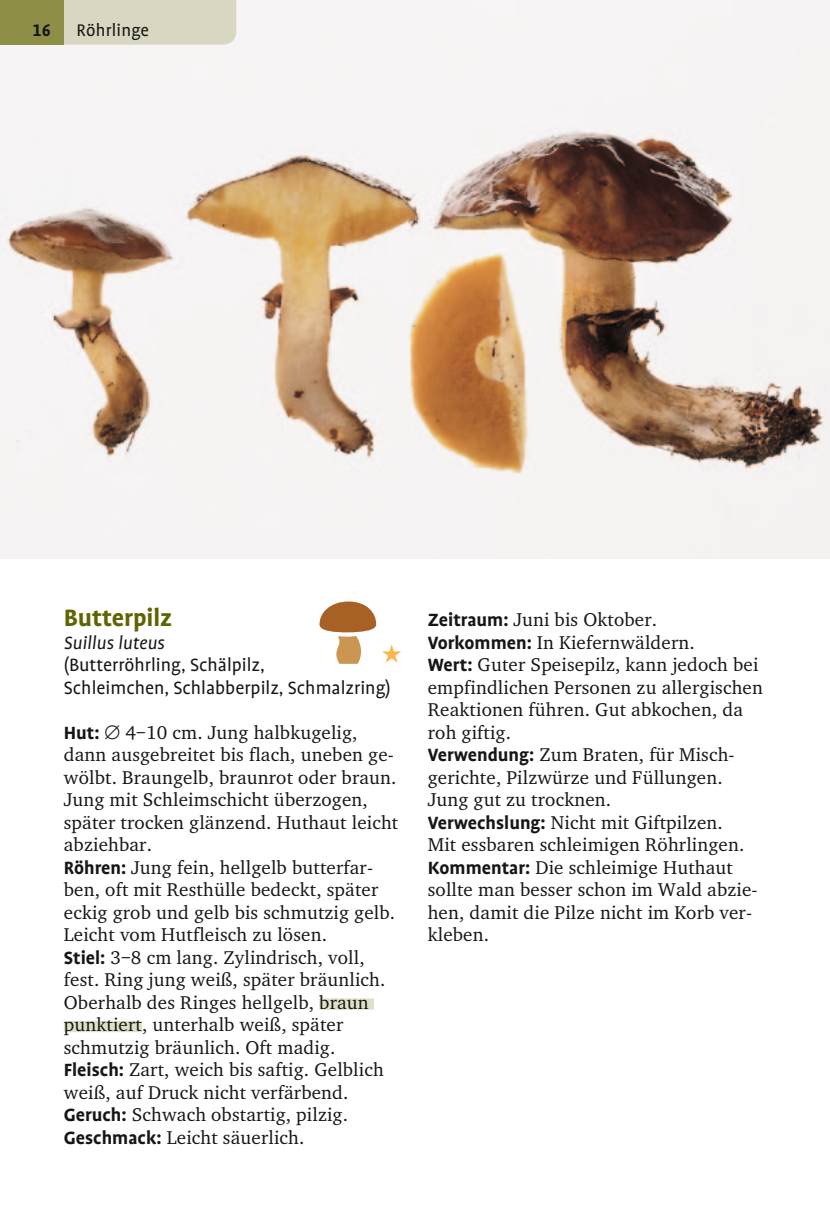
<style>
.page{position:relative;width:830px;height:1212px;background:#fff}
.page>*{position:absolute;margin:0;border:0;box-sizing:border-box;transform-origin:0 0}
.t1{font:700 27px "UV Profile Tab";color:#5f6400}
.t2{font:20.25px/22.5px "UV Profile Tab";color:#151616}
.t3{font:italic 20.25px "UV Profile Tab";color:#151616}
.t4{font:19.12px/22.5px "UV Charter";letter-spacing:.01em;color:#151616}
.t5{font:19.12px "UV Profile Tab";letter-spacing:.01em;color:#151616}
.t6{font:700 19.12px "UV Profile Tab";color:#151616}
.s1{font-family:"UV Profile Tab";font-weight:700;font-size:20.25px}
</style>
<div class="page">
<img style="left:0;top:0;width:829px;height:558px">
<div style="left:64px;top:0;width:172px;height:45px;background:#d9d7c2"></div>
<div style="left:0;top:0;width:64px;height:45px;background:#8e8f46"></div>
<div style="left:319px;top:998px;width:55px;height:12px;background:#e0e0c6"></div>
<div style="left:64px;top:1021px;width:78px;height:11px;background:#e0e0c6"></div>
<svg style="left:319px;top:601px;width:57px;height:63px"></svg>
<svg style="left:382px;top:644px;width:19px;height:19px"></svg>
<p class="t6" style="left:33px;top:20px;width:20px">16</p>
<p class="t5" style="left:77px;top:20px;width:74px">Röhrlinge</p>
<h1 class="t1" style="left:64px;top:603px;width:110px">Butterpilz</h1>
<p class="t3" style="left:64px;top:632px;width:103px">Suillus luteus</p>
<p class="t2" style="left:64px;top:654px;width:328px">(Butterröhrling, Schälpilz,<br>Schleimchen, Schlabberpilz, Schmalzring)</p>
<p class="t4" style="left:64px;top:720px;width:336px"><span class="s1">Hut:</span> ∅ 4–10 cm. Jung halbkugelig, dann ausgebreitet bis flach, uneben ge&shy;wölbt. Braungelb, braunrot oder braun.<br>Jung mit Schleimschicht überzogen, später trocken glänzend. Huthaut leicht abziehbar.<br><span class="s1">Röhren:</span> Jung fein, hellgelb butterfar&shy;ben, oft mit Resthülle bedeckt, später eckig grob und gelb bis schmutzig gelb.<br>Leicht vom Hutfleisch zu lösen.<br><span class="s1">Stiel:</span> 3–8 cm lang. Zylindrisch, voll, fest. Ring jung weiß, später bräunlich.<br>Oberhalb des Ringes hellgelb, braun punktiert, unterhalb weiß, später schmutzig bräunlich. Oft madig.<br><span class="s1">Fleisch:</span> Zart, weich bis saftig. Gelblich weiß, auf Druck nicht verfärbend.<br><span class="s1">Geruch:</span> Schwach obstartig, pilzig.<br><span class="s1">Geschmack:</span> Leicht säuerlich.</p>
<p class="t4" style="left:427px;top:608px;width:336px"><span class="s1">Zeitraum:</span> Juni bis Oktober.<br><span class="s1">Vorkommen:</span> In Kiefernwäldern.<br><span class="s1">Wert:</span> Guter Speisepilz, kann jedoch bei empfindlichen Personen zu allergischen<br>Reaktionen führen. Gut abkochen, da roh giftig.<br><span class="s1">Verwendung:</span> Zum Braten, für Misch&shy;gerichte, Pilzwürze und Füllungen.<br>Jung gut zu trocknen.<br><span class="s1">Verwechslung:</span> Nicht mit Giftpilzen.<br>Mit essbaren schleimigen Röhrlingen.<br><span class="s1">Kommentar:</span> Die schleimige Huthaut sollte man besser schon im Wald abzie&shy;hen, damit die Pilze nicht im Korb ver&shy;kleben.</p>
</div>
